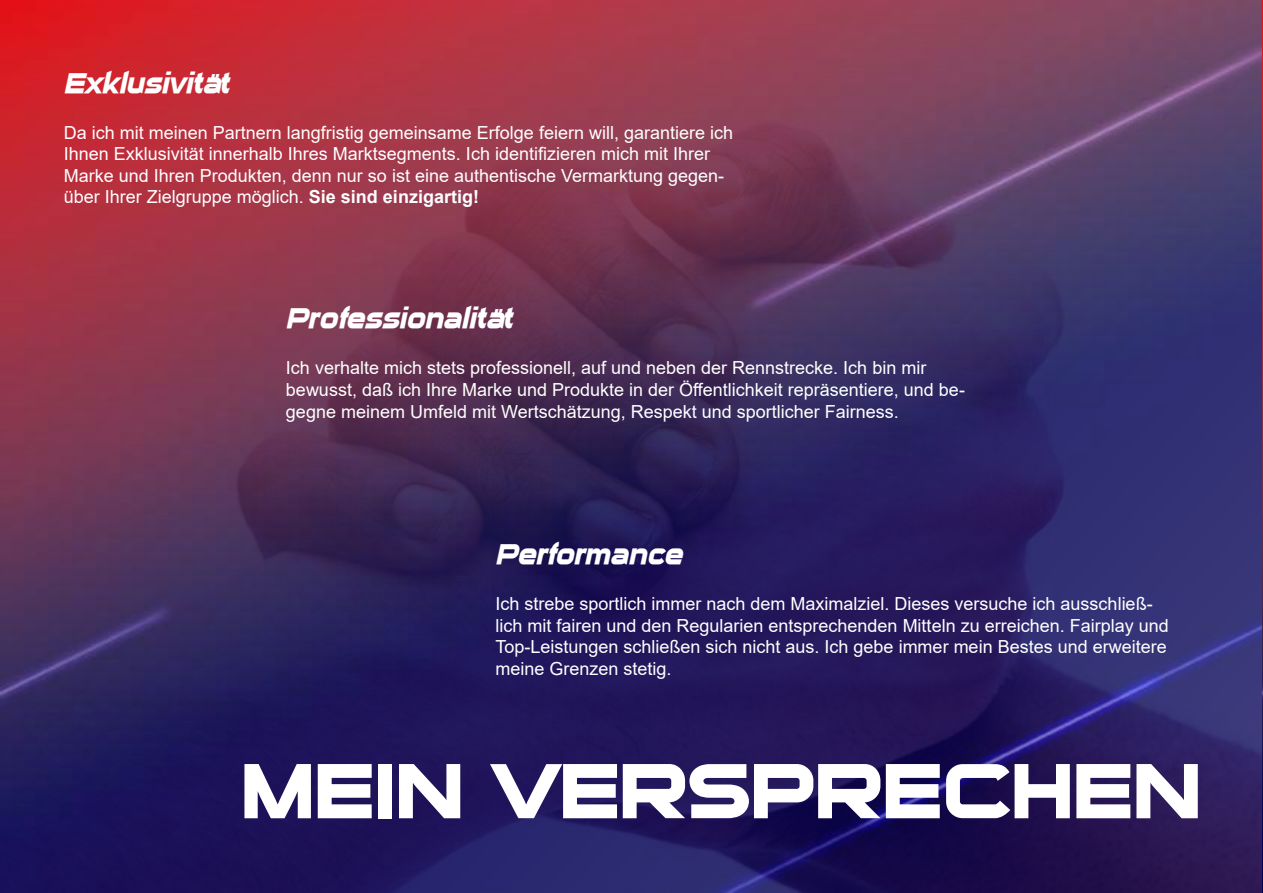
<style>
.page{position:relative;width:1263px;height:893px;background:#fff}
.page>*{position:absolute;margin:0;border:0;box-sizing:border-box;transform-origin:0 0}
.t1{font:700 72px "Sui Generis";color:#fff}
.t2{font:italic 700 27px "Sui Generis";color:#fff}
.t3{font:18px/21.6px "Arial";color:#fff}
.s1{font-weight:700}
</style>
<div class="page">
<img style="left:0;top:0;width:1263px;height:893px">
<h2 class="t2" style="left:64px;top:69px;width:167px">Exklusivität</h2>
<p class="t3" style="left:64px;top:121px;width:671px">Da ich mit meinen Partnern langfristig gemeinsame Erfolge feiern will, garantiere ich Ihnen Exklusivität innerhalb Ihres Marktsegments. Ich identifizieren mich mit Ihrer Marke und Ihren Produkten, denn nur so ist eine authentische Vermarktung gegen&shy;über Ihrer Zielgruppe möglich. <span class="s1">Sie sind einzigartig!</span></p>
<h2 class="t2" style="left:286px;top:304px;width:228px">Professionalität</h2>
<p class="t3" style="left:286px;top:357px;width:680px">Ich verhalte mich stets professionell, auf und neben der Rennstrecke. Ich bin mir bewusst, daß ich Ihre Marke und Produkte in der Öffentlichkeit repräsentiere, und be&shy;gegne meinem Umfeld mit Wertschätzung, Respekt und sportlicher Fairness.</p>
<h2 class="t2" style="left:495px;top:540px;width:188px">Performance</h2>
<p class="t3" style="left:495px;top:593px;width:675px">Ich strebe sportlich immer nach dem Maximalziel. Dieses versuche ich ausschließ&shy;lich mit fairen und den Regularien entsprechenden Mitteln zu erreichen. Fairplay und Top-Leistungen schließen sich nicht aus. Ich gebe immer mein Bestes und erweitere meine Grenzen stetig.</p>
<h1 class="t1" style="left:241px;top:753px;width:962px">MEIN VERSPRECHEN</h1>
</div>
